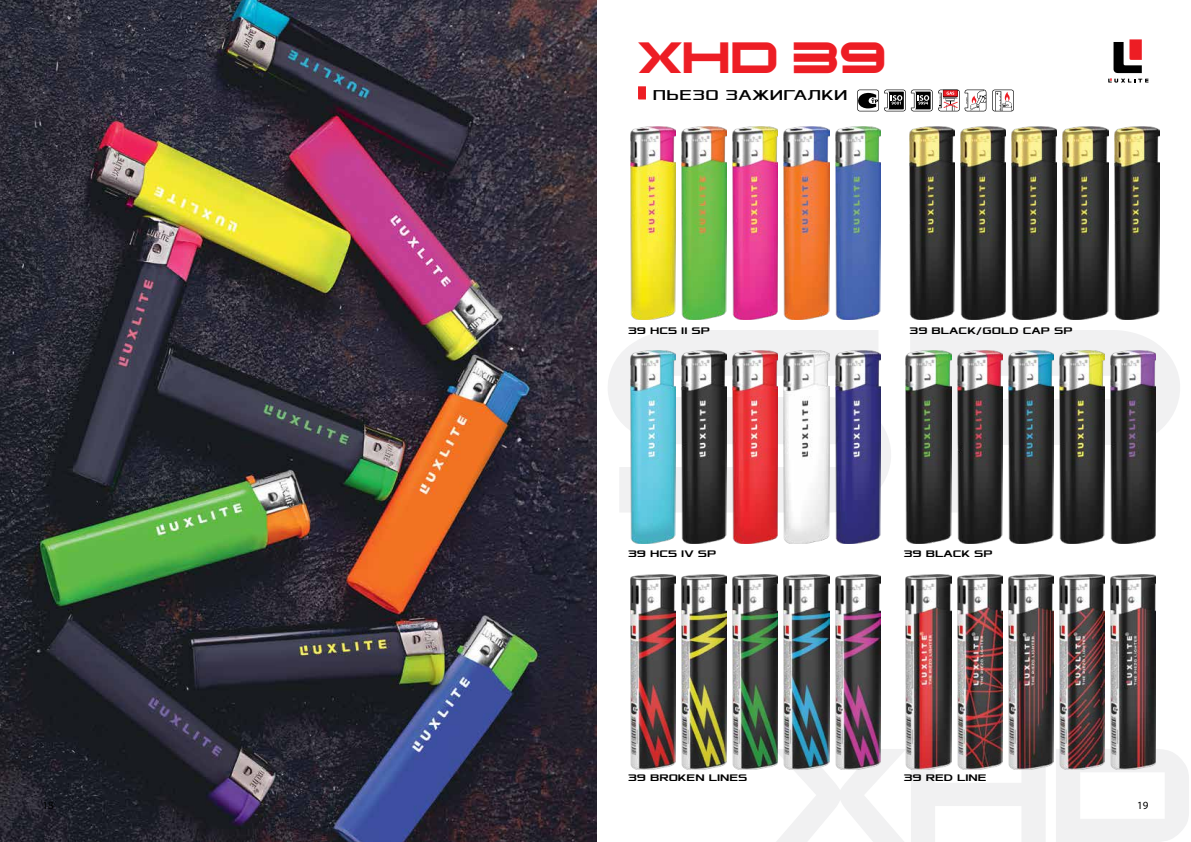
<style>
.page{position:relative;width:1191px;height:842px;background:#fff}
.page>*{position:absolute;margin:0;border:0;box-sizing:border-box;transform-origin:0 0}
.t1{font:40px "Camp Opti Caps Cyrillic Medium";color:#ed1d24}
.t2{font:15px "Xolonium";letter-spacing:.025em;color:#000}
.t3{font:11px "Myriad Pro";color:#000}
.t4{font:700 10px "Xolonium";color:#000}
</style>
<div class="page">
<img style="left:0;top:0;width:596px;height:842px">
<img style="left:630px;top:574px;width:45px;height:195px">
<img style="left:906px;top:574px;width:45px;height:195px">
<img style="left:681px;top:574px;width:45px;height:195px">
<img style="left:957px;top:574px;width:45px;height:195px">
<img style="left:732px;top:574px;width:46px;height:195px">
<img style="left:1008px;top:574px;width:45px;height:195px">
<img style="left:784px;top:574px;width:45px;height:195px">
<img style="left:1059px;top:574px;width:45px;height:195px">
<img style="left:835px;top:574px;width:45px;height:195px">
<img style="left:1110px;top:574px;width:45px;height:195px">
<svg style="left:638px;top:86px;width:8px;height:13px"></svg>
<svg style="left:938px;top:90px;width:48px;height:21px"></svg>
<svg style="left:992px;top:90px;width:22px;height:21px"></svg>
<svg style="left:857px;top:90px;width:75px;height:21px"></svg>
<img style="left:630px;top:350px;width:45px;height:193px">
<img style="left:681px;top:350px;width:45px;height:193px">
<img style="left:732px;top:350px;width:46px;height:193px">
<img style="left:784px;top:350px;width:45px;height:193px">
<img style="left:835px;top:350px;width:45px;height:193px">
<img style="left:906px;top:350px;width:45px;height:193px">
<img style="left:957px;top:350px;width:45px;height:193px">
<img style="left:1008px;top:350px;width:45px;height:193px">
<img style="left:1059px;top:350px;width:45px;height:193px">
<img style="left:1110px;top:350px;width:45px;height:193px">
<img style="left:630px;top:127px;width:45px;height:193px">
<img style="left:681px;top:127px;width:45px;height:193px">
<img style="left:732px;top:127px;width:46px;height:193px">
<img style="left:784px;top:127px;width:45px;height:193px">
<img style="left:835px;top:127px;width:45px;height:193px">
<img style="left:909px;top:127px;width:45px;height:193px">
<img style="left:960px;top:127px;width:45px;height:193px">
<img style="left:1011px;top:127px;width:46px;height:193px">
<img style="left:1063px;top:127px;width:45px;height:193px">
<img style="left:1114px;top:127px;width:45px;height:193px">
<svg style="left:1108px;top:39px;width:40px;height:44px"></svg>
<h1 class="t1" style="left:638px;top:30px;width:250px">XHD 39</h1>
<h2 class="t2" style="left:652px;top:86px;width:196px">ПЬЕЗО ЗАЖИГАЛКИ</h2>
<p class="t4" style="left:628px;top:325px;width:84px">39 HC5 II SP</p>
<p class="t4" style="left:909px;top:325px;width:165px">39 BLACK/GOLD CAP SP</p>
<p class="t4" style="left:628px;top:548px;width:90px">39 HC5 IV SP</p>
<p class="t4" style="left:903px;top:548px;width:91px">39 BLACK SP</p>
<p class="t4" style="left:628px;top:772px;width:121px">39 BROKEN LINES</p>
<p class="t4" style="left:903px;top:772px;width:85px">39 RED LINE</p>
<p class="t3" style="left:43px;top:799px;width:13px">18</p>
<p class="t3" style="left:1137px;top:799px;width:13px">19</p>
</div>
